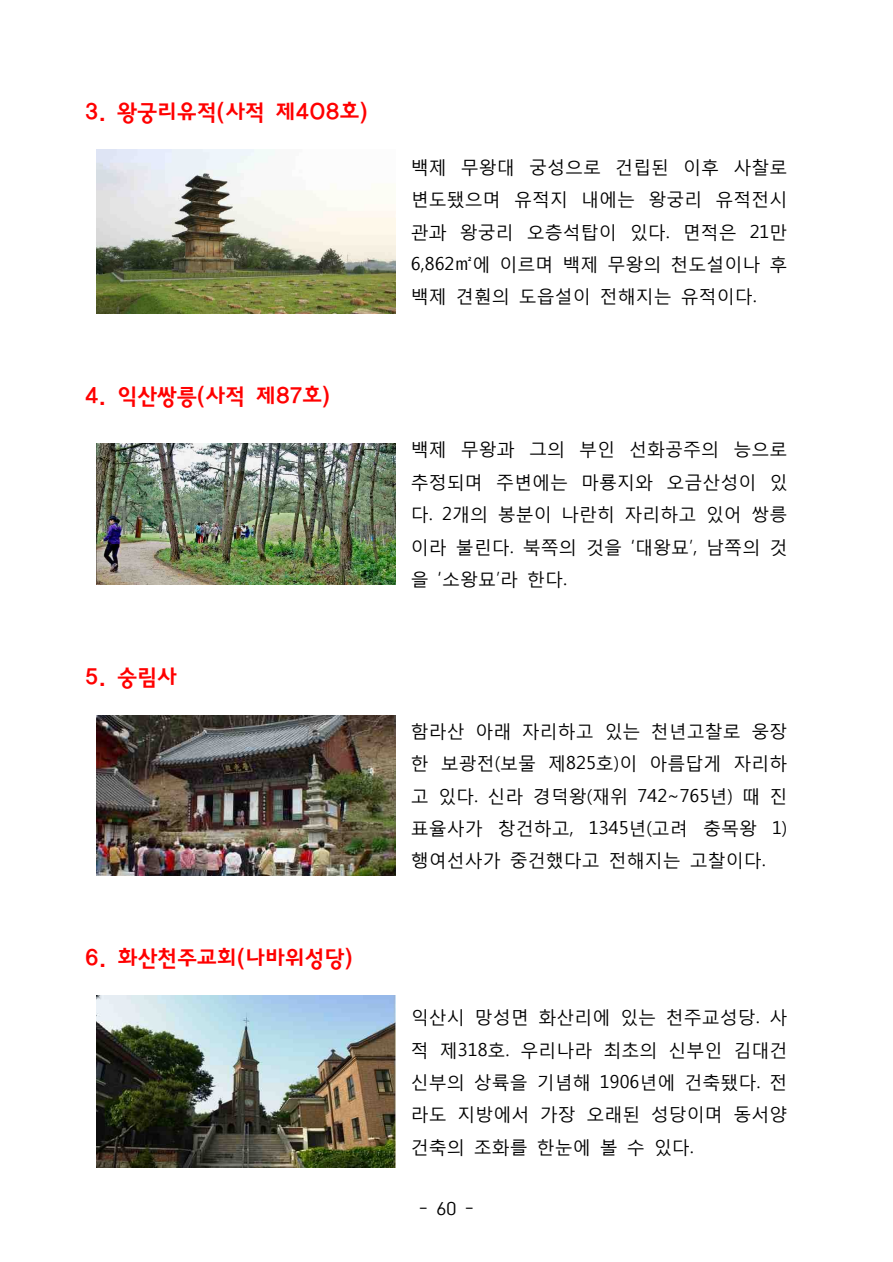
<style>
.page{position:relative;width:893px;height:1262px;background:#fff}
.page>*{position:absolute;margin:0;border:0;box-sizing:border-box;transform-origin:0 0}
.t1{font:22.5px "Haan Y Godic 24";letter-spacing:-.02em;color:#f00}
.t2{font:18px/32.4px "Malgun Gothic";color:#000;text-align:justify}
.t3{font:18px "HCR Dotum";color:#000}
</style>
<div class="page">
<img style="left:97px;top:149px;width:298px;height:164px">
<img style="left:97px;top:443px;width:298px;height:141px">
<img style="left:97px;top:715px;width:298px;height:160px">
<img style="left:97px;top:995px;width:298px;height:172px">
<p class="t1" style="left:85px;top:101px;width:285px">3. 왕궁리유적(사적 제408호)</p>
<p class="t1" style="left:85px;top:384px;width:247px">4. 익산쌍릉(사적 제87호)</p>
<p class="t1" style="left:85px;top:666px;width:94px">5. 숭림사</p>
<p class="t1" style="left:85px;top:947px;width:269px">6. 화산천주교회(나바위성당)</p>
<p class="t2" style="left:411px;top:151px;width:378px">백제 무왕대 궁성으로 건립된 이후 사찰로 변도됐으며 유적지 내에는 왕궁리 유적전시 관과 왕궁리 오층석탑이 있다. 면적은 21만 6,862㎡에 이르며 백제 무왕의 천도설이나 후 백제 견훤의 도읍설이 전해지는 유적이다.</p>
<p class="t2" style="left:411px;top:434px;width:378px">백제 무왕과 그의 부인 선화공주의 능으로 추정되며 주변에는 마룡지와 오금산성이 있 다. 2개의 봉분이 나란히 자리하고 있어 쌍릉 이라 불린다. 북쪽의 것을 ‘대왕묘’, 남쪽의 것 을 ‘소왕묘’라 한다.</p>
<p class="t2" style="left:411px;top:715px;width:378px">함라산 아래 자리하고 있는 천년고찰로 웅장 한 보광전(보물 제825호)이 아름답게 자리하 고 있다. 신라 경덕왕(재위 742∼765년) 때 진 표율사가 창건하고, 1345년(고려 충목왕 1) 행여선사가 중건했다고 전해지는 고찰이다.</p>
<p class="t2" style="left:411px;top:1001px;width:378px">익산시 망성면 화산리에 있는 천주교성당. 사 적 제318호. 우리나라 최초의 신부인 김대건 신부의 상륙을 기념해 1906년에 건축됐다. 전 라도 지방에서 가장 오래된 성당이며 동서양 건축의 조화를 한눈에 볼 수 있다.</p>
<p class="t3" style="left:419px;top:1200px;width:56px">- 60 -</p>
</div>
